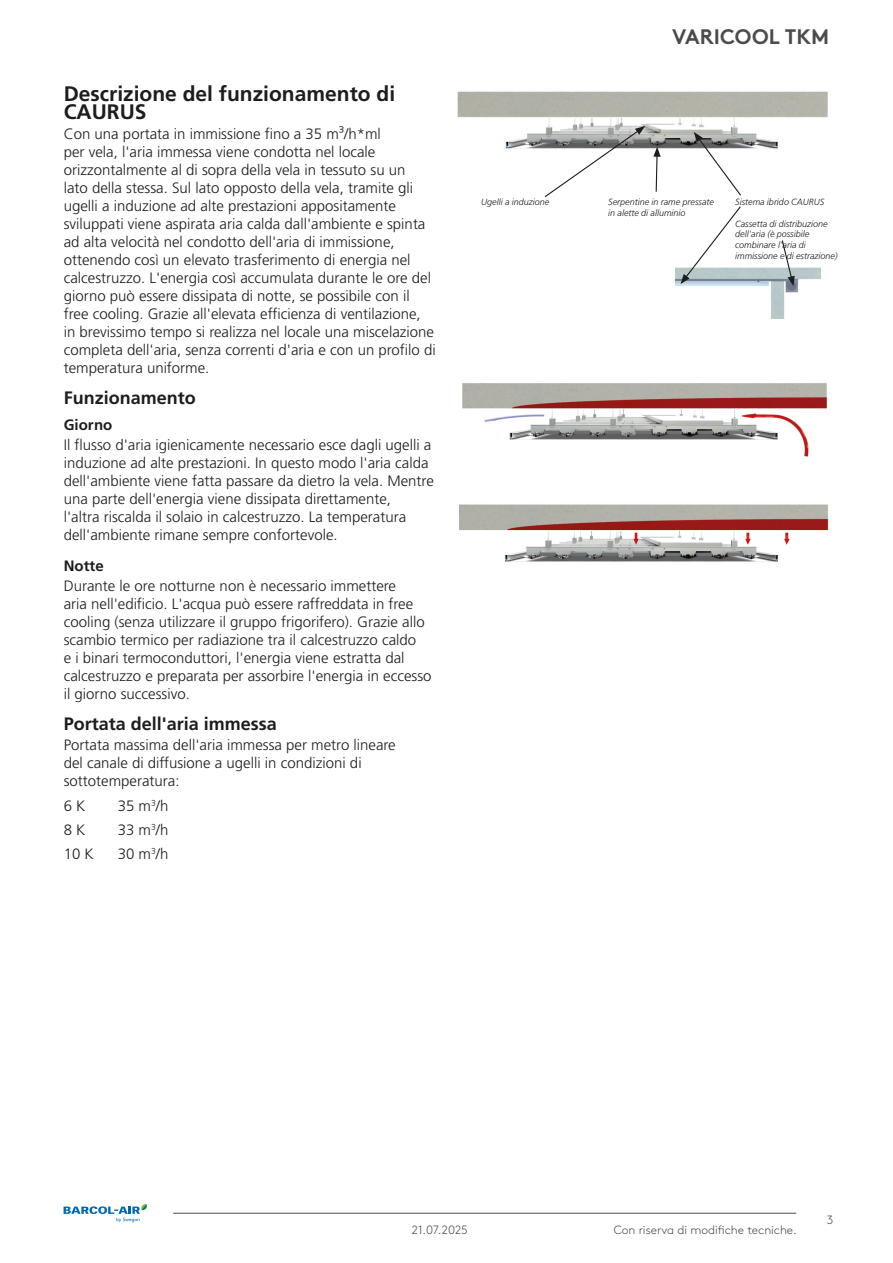
<style>
.page{position:relative;width:893px;height:1263px;background:#fff}
.page>*{position:absolute;margin:0;border:0;box-sizing:border-box;transform-origin:0 0}
.t1{font:700 21px/18px "Frutiger LT Pro";color:#1d1d1b}
.t2{font:700 21px "Swegon Brown";color:#4b4b4a}
.t3{font:700 18px "Frutiger LT Pro";color:#1d1d1b}
.t4{font:300 15px/18px "Frutiger LT Pro";color:#1d1d1b}
.t5{font:700 15px "Frutiger LT Pro";color:#1d1d1b}
.t6{font:300 12px "Swegon Brown";color:#4b4b4a}
.t7{font:italic 300 9px/10.8px "Frutiger LT Pro";color:#1d1d1b}
</style>
<div class="page">
<hr style="left:173px;top:1213px;width:623px;height:1px;background:#4b4b4a">
<svg style="left:64px;top:1204px;width:83px;height:18px"></svg>
<img style="left:457px;top:91px;width:371px;height:58px">
<svg style="left:543px;top:126px;width:102px;height:71px"></svg>
<svg style="left:694px;top:132px;width:48px;height:64px"></svg>
<svg style="left:653px;top:147px;width:8px;height:45px"></svg>
<img style="left:675px;top:267px;width:146px;height:51px">
<svg style="left:680px;top:206px;width:62px;height:78px"></svg>
<svg style="left:781px;top:240px;width:14px;height:46px"></svg>
<img style="left:462px;top:383px;width:365px;height:74px">
<img style="left:460px;top:504px;width:369px;height:58px">
<h1 class="t1" style="left:64px;top:85px;width:333px">Descrizione del funzionamento di<br>CAURUS</h1>
<p class="t4" style="left:64px;top:125px;width:374px">Con una portata in immissione fino a 35 m³/h*ml<br>per vela, l'aria immessa viene condotta nel locale orizzontalmente al di sopra della vela in tessuto su un<br>lato della stessa. Sul lato opposto della vela, tramite gli ugelli a induzione ad alte prestazioni appositamente sviluppati viene aspirata aria calda dall'ambiente e spinta ad alta velocità nel condotto dell'aria di immissione, ottenendo così un elevato trasferimento di energia nel calcestruzzo. L'energia così accumulata durante le ore del giorno può essere dissipata di notte, se possibile con il free cooling. Grazie all'elevata efficienza di ventilazione, in brevissimo tempo si realizza nel locale una miscelazione completa dell'aria, senza correnti d'aria e con un profilo di temperatura uniforme.</p>
<p class="t3" style="left:64px;top:387px;width:134px">Funzionamento</p>
<p class="t5" style="left:64px;top:416px;width:50px">Giorno</p>
<p class="t4" style="left:64px;top:436px;width:372px">Il flusso d'aria igienicamente necessario esce dagli ugelli a induzione ad alte prestazioni. In questo modo l'aria calda dell'ambiente viene fatta passare da dietro la vela. Mentre una parte dell'energia viene dissipata direttamente,<br>l'altra riscalda il solaio in calcestruzzo. La temperatura dell'ambiente rimane sempre confortevole.</p>
<p class="t5" style="left:64px;top:557px;width:42px">Notte</p>
<p class="t4" style="left:64px;top:577px;width:369px">Durante le ore notturne non è necessario immettere<br>aria nell'edificio. L'acqua può essere raffreddata in free cooling (senza utilizzare il gruppo frigorifero). Grazie allo scambio termico per radiazione tra il calcestruzzo caldo<br>e i binari termoconduttori, l'energia viene estratta dal calcestruzzo e preparata per assorbire l'energia in eccesso il giorno successivo.</p>
<p class="t3" style="left:64px;top:713px;width:215px">Portata dell'aria immessa</p>
<p class="t4" style="left:64px;top:736px;width:333px">Portata massima dell'aria immessa per metro lineare del canale di diffusione a ugelli in condizioni di sottotemperatura:</p>
<p class="t4" style="left:64px;top:796px;width:23px">6 K</p>
<p class="t4" style="left:118px;top:796px;width:52px">35 m<sup>3</sup>/h</p>
<p class="t4" style="left:64px;top:821px;width:23px">8 K</p>
<p class="t4" style="left:118px;top:821px;width:52px">33 m<sup>3</sup>/h</p>
<p class="t4" style="left:64px;top:845px;width:32px">10 K</p>
<p class="t4" style="left:118px;top:845px;width:52px">30 m<sup>3</sup>/h</p>
<h1 class="t2" style="left:672px;top:20px;width:159px">VARICOOL TKM</h1>
<p class="t7" style="left:481px;top:197px;width:70px">Ugelli a induzione</p>
<p class="t7" style="left:608px;top:197px;width:107px">Serpentine in rame pressate in alette di alluminio</p>
<p class="t7" style="left:735px;top:197px;width:91px">Sistema ibrido CAURUS</p>
<p class="t7" style="left:735px;top:218px;width:104px">Cassetta di distribuzione dell'aria (è possibile combinare l'aria di immissione e di estrazione)</p>
<p class="t6" style="left:412px;top:1221px;width:58px">21.07.2025</p>
<p class="t6" style="left:614px;top:1221px;width:185px">Con riserva di modifiche tecniche.</p>
<p class="t6" style="left:827px;top:1211px;width:8px">3</p>
</div>
